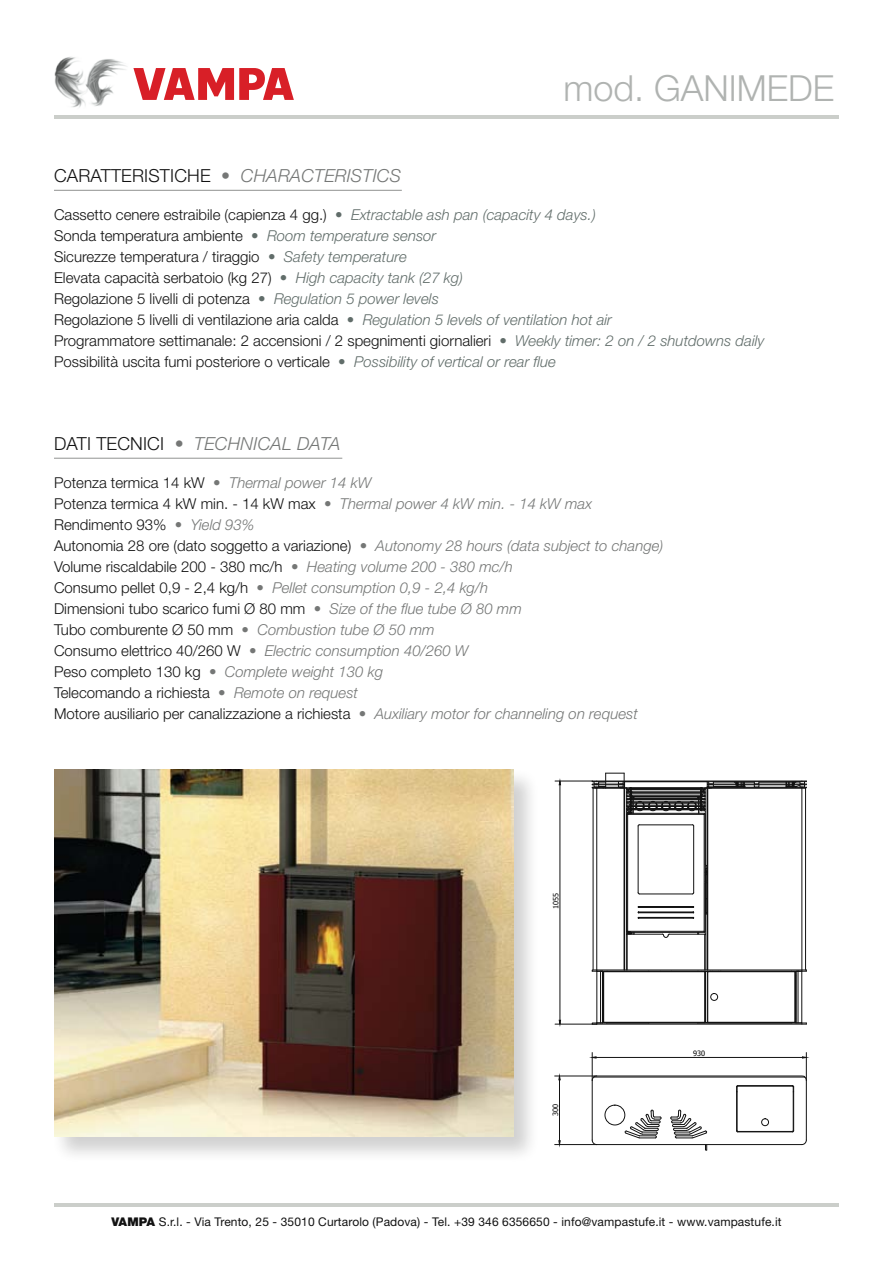
<style>
.page{position:relative;width:893px;height:1263px;background:#fff}
.page>*{position:absolute;margin:0;border:0;box-sizing:border-box;transform-origin:0 0}
.t1{font:300 36px "Helvetica Neue";color:#b0b3b1}
.t2{font:italic 300 18px "Helvetica Neue";letter-spacing:.01em;color:#757776}
.t3{font:300 15px/21px "Helvetica Neue";color:#121212}
.t4{font:12px "Helvetica Neue";letter-spacing:.01em;color:#121212}
.t5{font:7.35px "Tahoma";color:#000}
.s1{font-style:normal;color:#121212}
.s2{font-style:italic;color:#616d6a}
.s3{font-style:italic;color:#757776}
.s4{font-weight:900}
</style>
<div class="page">
<hr style="left:54px;top:458px;width:288px;height:1px;background:#757776">
<hr style="left:54px;top:190px;width:348px;height:1px;background:#757776">
<div style="left:52px;top:767px;width:487px;height:396px;background:#121212;opacity:.2"></div>
<img style="left:54px;top:770px;width:459px;height:367px">
<hr style="left:593px;top:788px;width:1px;height:182px;background:#121212">
<hr style="left:596px;top:788px;width:1px;height:182px;background:#121212">
<hr style="left:624px;top:788px;width:1px;height:182px;background:#121212">
<hr style="left:707px;top:788px;width:1px;height:182px;background:#121212">
<hr style="left:802px;top:788px;width:1px;height:182px;background:#121212">
<hr style="left:805px;top:788px;width:1px;height:182px;background:#121212">
<hr style="left:627px;top:934px;width:1px;height:36px;background:#121212">
<hr style="left:704px;top:934px;width:1px;height:36px;background:#121212">
<hr style="left:626px;top:934px;width:1px;height:36px;background:#121212">
<hr style="left:705px;top:934px;width:1px;height:36px;background:#121212">
<svg style="left:591px;top:969px;width:216px;height:56px"></svg>
<svg style="left:591px;top:773px;width:216px;height:165px"></svg>
<hr style="left:592px;top:1080px;width:1px;height:60px;background:#121212">
<svg style="left:591px;top:1139px;width:5px;height:5px"></svg>
<hr style="left:597px;top:1144px;width:205px;height:1px;background:#121212">
<svg style="left:802px;top:1139px;width:5px;height:6px"></svg>
<hr style="left:806px;top:1080px;width:1px;height:60px;background:#121212">
<svg style="left:670px;top:1109px;width:37px;height:42px"></svg>
<hr style="left:736px;top:1087px;width:1px;height:44px;background:#121212">
<svg style="left:624px;top:1109px;width:38px;height:30px"></svg>
<div style="left:605px;top:1105px;width:20px;height:20px;border:1px solid #121212;border-radius:50%"></div>
<hr style="left:793px;top:1087px;width:1px;height:44px;background:#121212">
<hr style="left:737px;top:1087px;width:1px;height:44px;background:#121212">
<hr style="left:738px;top:1131px;width:54px;height:1px;background:#121212">
<div style="left:761px;top:1118px;width:8px;height:8px;border:1px solid #121212;border-radius:50%"></div>
<hr style="left:555px;top:781px;width:37px;height:1px;background:#121212">
<hr style="left:555px;top:1024px;width:42px;height:1px;background:#121212">
<hr style="left:560px;top:785px;width:1px;height:235px;background:#121212">
<svg style="left:558px;top:780px;width:3px;height:5px"></svg>
<svg style="left:558px;top:1019px;width:3px;height:6px"></svg>
<hr style="left:555px;top:1076px;width:42px;height:1px;background:#121212">
<hr style="left:555px;top:1144px;width:42px;height:1px;background:#121212">
<hr style="left:559px;top:1080px;width:1px;height:61px;background:#121212">
<svg style="left:558px;top:1075px;width:3px;height:5px"></svg>
<svg style="left:558px;top:1140px;width:3px;height:5px"></svg>
<svg style="left:591px;top:1052px;width:216px;height:40px"></svg>
<hr style="left:55px;top:115px;width:784px;height:3px;background:#cbceca">
<img style="left:54px;top:57px;width:73px;height:51px">
<svg style="left:133px;top:68px;width:161px;height:32px"></svg>
<hr style="left:54px;top:1204px;width:785px;height:3px;background:#cbceca">
<p class="t2" style="left:54px;top:165px;width:349px"><span class="s1">CARATTERISTICHE</span> • CHARACTERISTICS</p>
<h1 class="t1" style="left:564px;top:66px;width:272px">mod. GANIMEDE</h1>
<p class="t3" style="left:54px;top:204px;width:712px">Cassetto cenere estraibile (capienza 4 gg.) <span class="s2">• Extractable ash pan (capacity 4 days.)<br></span>Sonda temperatura ambiente <span class="s2">• Room temperature sensor<br></span>Sicurezze temperatura / tiraggio <span class="s2">• Safety temperature<br></span>Elevata capacità serbatoio (kg 27) <span class="s2">• High capacity tank (27 kg)<br></span>Regolazione 5 livelli di potenza <span class="s2">• Regulation 5 power levels<br></span>Regolazione 5 livelli di ventilazione aria calda <span class="s2">• Regulation 5 levels of ventilation hot air<br></span>Programmatore settimanale: 2 accensioni / 2 spegnimenti giornalieri <span class="s2">• Weekly timer: 2 on / 2 shutdowns daily </span>Possibilità uscita fumi posteriore o verticale <span class="s2">• Possibility of vertical or rear flue</span></p>
<p class="t2" style="left:54px;top:433px;width:288px"><span class="s1">DATI TECNICI</span> • TECHNICAL DATA</p>
<p class="t3" style="left:54px;top:472px;width:611px">Potenza termica 14 kW <span class="s3">• Thermal power 14 kW<br></span>Potenza termica 4 kW min. - 14 kW max <span class="s3">• Thermal power 4 kW min. - 14 kW max </span>Rendimento 93% <span class="s3">• Yield 93%<br></span>Autonomia 28 ore (dato soggetto a variazione) <span class="s3">• Autonomy 28 hours (data subject to change)<br></span>Volume riscaldabile 200 - 380 mc/h <span class="s3">• Heating volume 200 - 380 mc/h<br></span>Consumo pellet 0,9 - 2,4 kg/h <span class="s3">• Pellet consumption 0,9 - 2,4 kg/h<br></span>Dimensioni tubo scarico fumi Ø 80 mm <span class="s3">• Size of the flue tube Ø 80 mm<br></span>Tubo comburente Ø 50 mm <span class="s3">• Combustion tube Ø 50 mm<br></span>Consumo elettrico 40/260 W <span class="s3">• Electric consumption 40/260 W<br></span>Peso completo 130 kg <span class="s3">• Complete weight 130 kg<br></span>Telecomando a richiesta <span class="s3">• Remote on request<br></span>Motore ausiliario per canalizzazione a richiesta <span class="s3">• Auxiliary motor for channeling on request</span></p>
<p class="t5" style="left:551px;top:909px;width:18px;rotate:-90deg">1055</p>
<p class="t5" style="left:551px;top:1116px;width:14px;rotate:-90deg">300</p>
<p class="t5" style="left:693px;top:1048px;width:14px">930</p>
<p class="t4" style="left:111px;top:1214px;width:672px"><span class="s4">VAMPA</span> S.r.l. - Via Trento, 25 - 35010 Curtarolo (Padova) - Tel. +39 346 6356650 - info@vampastufe.it - www.vampastufe.it</p>
</div>
